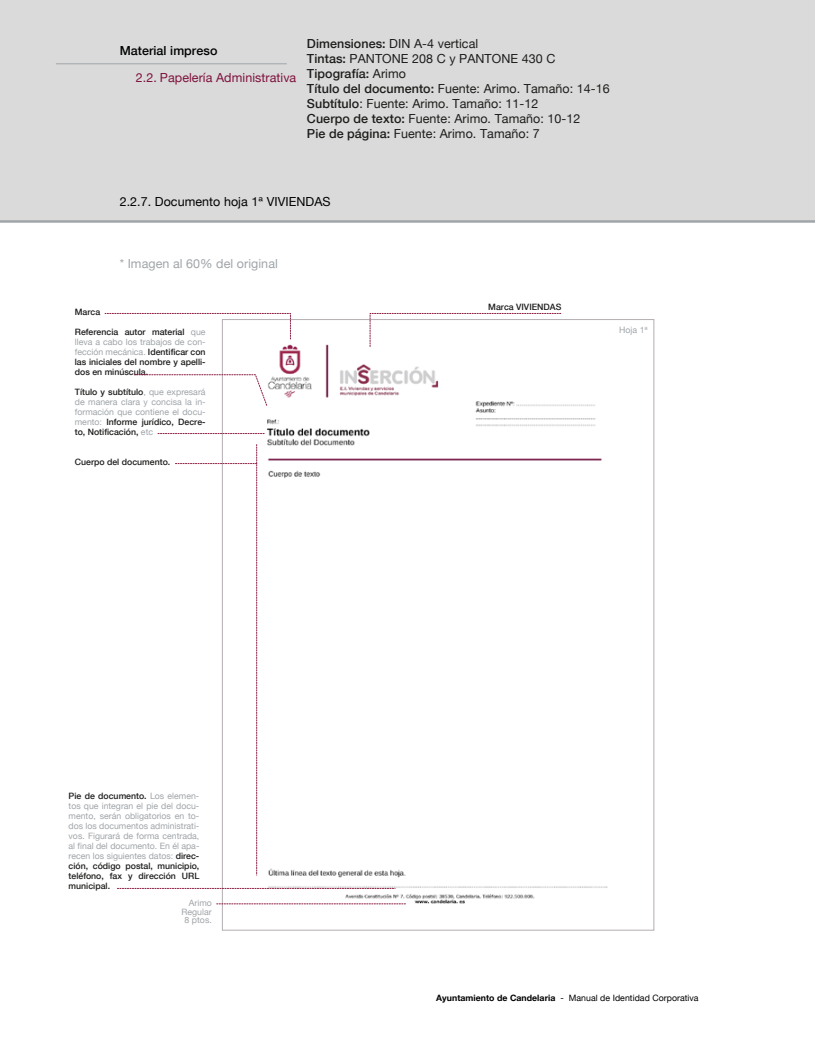
<style>
.page{position:relative;width:815px;height:1053px;background:#fff}
.page>*{position:absolute;margin:0;border:0;box-sizing:border-box;transform-origin:0 0}
.t1{font:12.5px/15px "Helvetica Neue";letter-spacing:.005em;color:#1d1d1b}
.t2{font:12.5px "Helvetica Neue";letter-spacing:.005em;color:#000101}
.t3{font:12.5px "Helvetica Neue";letter-spacing:.005em;color:#7e123d}
.t4{font:12.5px "Helvetica Neue";letter-spacing:.005em;color:#a0a5a9}
.t5{font:500 12.5px "Helvetica Neue";letter-spacing:.005em;color:#000101}
.t6{font:8.75px/10px "Helvetica Neue";color:#a0a5a9;text-align:justify}
.t7{font:500 8.75px/10px "Helvetica Neue";color:#1d1d1c;text-align:justify}
.t8{font:8.75px "Helvetica Neue";letter-spacing:.005em;color:#000101}
.s1{font-weight:500}
.s2{font-weight:400;color:#a0a5a9}
.s3{font-weight:500;color:#1d1d1c}
.s4{font-weight:700}
</style>
<div class="page">
<div style="left:0;top:0;width:815px;height:221px;background:#dadada"></div>
<hr style="left:56px;top:63px;width:231px;height:1px;background:#a0a5a9">
<hr style="left:0;top:220px;width:815px;height:3px;background:#a0a5a9">
<img style="left:224px;top:344px;width:384px;height:561px">
<svg style="left:216px;top:903px;width:189px;height:1px"></svg>
<svg style="left:104px;top:313px;width:187px;height:27px"></svg>
<svg style="left:118px;top:887px;width:277px;height:1px"></svg>
<svg style="left:158px;top:433px;width:106px;height:1px"></svg>
<svg style="left:175px;top:444px;width:82px;height:431px"></svg>
<svg style="left:369px;top:313px;width:194px;height:34px"></svg>
<svg style="left:133px;top:374px;width:135px;height:32px"></svg>
<h1 class="t5" style="left:120px;top:43px;width:99px">Material impreso</h1>
<h1 class="t3" style="left:136px;top:70px;width:162px">2.2. Papelería Administrativa</h1>
<p class="t1" style="left:307px;top:36px;width:304px"><span class="s1">Dimensiones:</span> DIN A-4 vertical<br><span class="s1">Tintas:</span> PANTONE 208 C y PANTONE 430 C <span class="s1">Tipografía:</span> Arimo<br><span class="s1">Título del documento:</span> Fuente: Arimo. Tamaño: 14-16<br><span class="s1">Subtítulo</span>: Fuente: Arimo. Tamaño: 11-12<br><span class="s1">Cuerpo de texto:</span> Fuente: Arimo. Tamaño: 10-12<br><span class="s1">Pie de página:</span> Fuente: Arimo. Tamaño: 7</p>
<h1 class="t2" style="left:120px;top:194px;width:213px">2.2.7. Documento hoja 1ª VIVIENDAS</h1>
<h1 class="t4" style="left:120px;top:256px;width:160px">* Imagen al 60% del original</h1>
<p class="t7" style="left:75px;top:307px;width:27px">Marca</p>
<p class="t7" style="left:75px;top:327px;width:132px">Referencia autor material <span class="s2">que lleva a cabo los trabajos de con&shy;fección mecánica.</span> Identificar con las iniciales del nombre y apelli&shy;dos en minúscula.</p>
<p class="t6" style="left:75px;top:387px;width:132px"><span class="s3">Título y subtítulo</span>, que expresará de manera clara y concisa la in&shy;formación que contiene el docu&shy;mento: <span class="s3">Informe jurídico, Decre&shy;to, Notificación,</span> etc</p>
<p class="t7" style="left:75px;top:457px;width:97px">Cuerpo del documento.</p>
<p class="t6" style="left:69px;top:790px;width:132px"><span class="s3">Pie de documento.</span> Los elemen&shy;tos que integran el pie del docu&shy;mento, serán obligatorios en to&shy;dos los documentos administrati&shy;vos. Figurará de forma centrada, al final del documento. En él apa&shy;recen los siguientes datos: <span class="s3">direc&shy;ción, código postal, municipio, teléfono, fax y dirección URL municipal.</span></p>
<p class="t6" style="left:181px;top:898px;width:32px;line-height:8.8px;text-align:right">Arimo<br>Regular<br>8 ptos.</p>
<p class="t7" style="left:488px;top:301px;width:75px">Marca VIVIENDAS</p>
<p class="t6" style="left:619px;top:325px;width:30px">Hoja 1ª</p>
<p class="t8" style="left:436px;top:992px;width:264px"><span class="s4">Ayuntamiento de Candelaria</span> - Manual de Identidad Corporativa</p>
</div>
